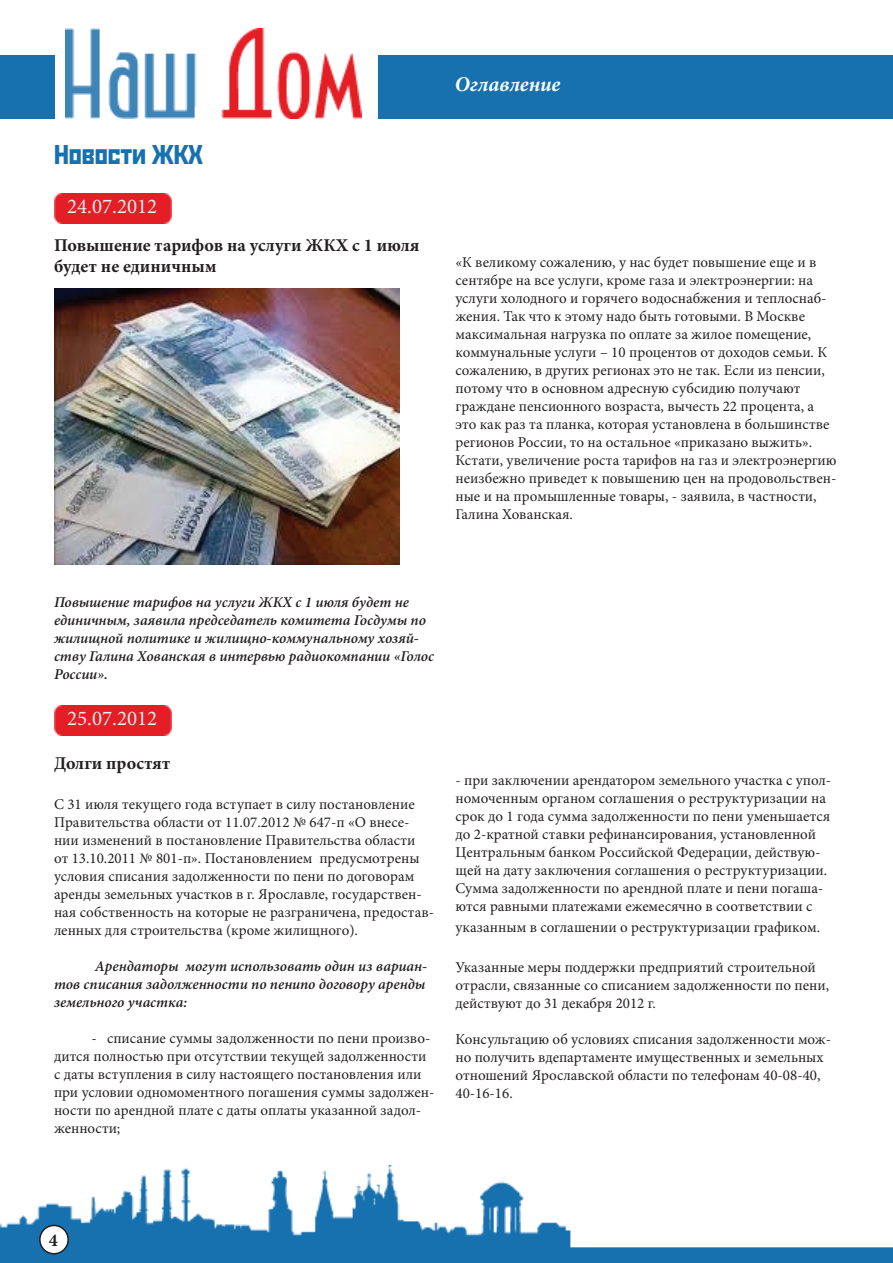
<style>
.page{position:relative;width:893px;height:1263px;background:#fff}
.page>*{position:absolute;margin:0;border:0;box-sizing:border-box;transform-origin:0 0}
.t1{font:27px "Rodchenko C";color:#1771ae}
.t2{font:21px "Minion Pro";color:#eeeeef}
.t3{font:italic 700 21px "Minion Pro";color:#fff}
.t4{font:700 18px/21.6px "Minion Pro";color:#231f20}
.t5{font:15px/18px "Minion Pro";color:#231f20}
.t6{font:italic 600 15px/18px "Minion Pro";letter-spacing:-.005em;color:#231f20}
</style>
<div class="page">
<img style="left:0;top:1166px;width:893px;height:97px">
<img style="left:66px;top:28px;width:295px;height:90px">
<div style="left:378px;top:55px;width:514px;height:63px;background:#1771ae"></div>
<div style="left:0;top:55px;width:54px;height:63px;background:#1771ae"></div>
<hr style="left:892px;top:55px;width:1px;height:63px;background:#1771ae">
<div style="left:54px;top:193px;width:117px;height:30px;background:#e41e25"></div>
<div style="left:40px;top:1225px;width:28px;height:29px;background:#fff;border-radius:50%"></div>
<div style="left:39px;top:1225px;width:30px;height:29px;border:2px solid #231f20;border-radius:50%"></div>
<img style="left:54px;top:288px;width:345px;height:276px">
<div style="left:54px;top:705px;width:117px;height:30px;background:#e41e25"></div>
<h1 class="t1" style="left:54px;top:139px;width:150px">Новости ЖКХ</h1>
<h2 class="t2" style="left:67px;top:192px;width:92px">24.07.2012</h2>
<p class="t4" style="left:54px;top:234px;width:367px">Повышение тарифов на услуги ЖКХ с 1 июля будет не единичным</p>
<h2 class="t3" style="left:455px;top:69px;width:107px">Оглавление</h2>
<p class="t5" style="left:455px;top:253px;width:382px">«К великому сожалению, у нас будет повышение еще и в сентябре на все услуги, кроме газа и электроэнергии: на услуги холодного и горячего водоснабжения и теплоснаб&shy;жения. Так что к этому надо быть готовыми. В Москве максимальная нагрузка по оплате за жилое помещение, коммунальные услуги – 10 процентов от доходов семьи. К сожалению, в других регионах это не так. Если из пенсии, потому что в основном адресную субсидию получают граждане пенсионного возраста, вычесть 22 процента, а это как раз та планка, которая установлена в большинстве регионов России, то на остальное «приказано выжить».<br>Кстати, увеличение роста тарифов на газ и электроэнергию неизбежно приведет к повышению цен на продовольствен&shy;ные и на промышленные товары, - заявила, в частности, Галина Хованская.</p>
<p class="t6" style="left:54px;top:593px;width:381px">Повышение тарифов на услуги ЖКХ с 1 июля будет не единичным, заявила председатель комитета Госдумы по жилищной политике и жилищно-коммунальному хозяй&shy;ству Галина Хованская в интервью радиокомпании «Голос России».</p>
<h2 class="t2" style="left:67px;top:704px;width:92px">25.07.2012</h2>
<p class="t4" style="left:54px;top:752px;width:118px">Долги простят</p>
<p class="t5" style="left:54px;top:795px;width:382px">С 31 июля текущего года вступает в силу постановление Правительства области от 11.07.2012 № 647-п «О внесе&shy;нии изменений в постановление Правительства области<br>от 13.10.2011 № 801-п». Постановлением предусмотрены условия списания задолженности по пени по договорам аренды земельных участков в г. Ярославле, государствен&shy;ная собственность на которые не разграничена, предостав&shy;ленных для строительства (кроме жилищного).</p>
<p class="t6" style="left:54px;top:957px;width:375px;text-indent:41px">Арендаторы могут использовать один из вариан&shy;тов списания задолженности по пенипо договору аренды земельного участка:</p>
<p class="t5" style="left:54px;top:1029px;width:382px;text-indent:37px">- списание суммы задолженности по пени произво&shy;дится полностью при отсутствии текущей задолженности с даты вступления в силу настоящего постановления или при условии одномоментного погашения суммы задолжен&shy;ности по арендной плате с даты оплаты указанной задол&shy;женности;</p>
<p class="t5" style="left:455px;top:771px;width:377px">- при заключении арендатором земельного участка с упол&shy;номоченным органом соглашения о реструктуризации на срок до 1 года сумма задолженности по пени уменьшается до 2-кратной ставки рефинансирования, установленной Центральным банком Российской Федерации, действую&shy;щей на дату заключения соглашения о реструктуризации.<br>Сумма задолженности по арендной плате и пени погаша&shy;ются равными платежами ежемесячно в соответствии с</p>
<p class="t5" style="left:455px;top:919px;width:366px">указанным в соглашении о реструктуризации графиком.</p>
<p class="t5" style="left:455px;top:958px;width:375px">Указанные меры поддержки предприятий строительной отрасли, связанные со списанием задолженности по пени, действуют до 31 декабря 2012 г.</p>
<p class="t5" style="left:455px;top:1030px;width:377px">Консультацию об условиях списания задолженности мож&shy;но получить вдепартаменте имущественных и земельных отношений Ярославской области по телефонам 40-08-40, 40-16-16.</p>
<p class="t4" style="left:49px;top:1229px;width:10px">4</p>
</div>
